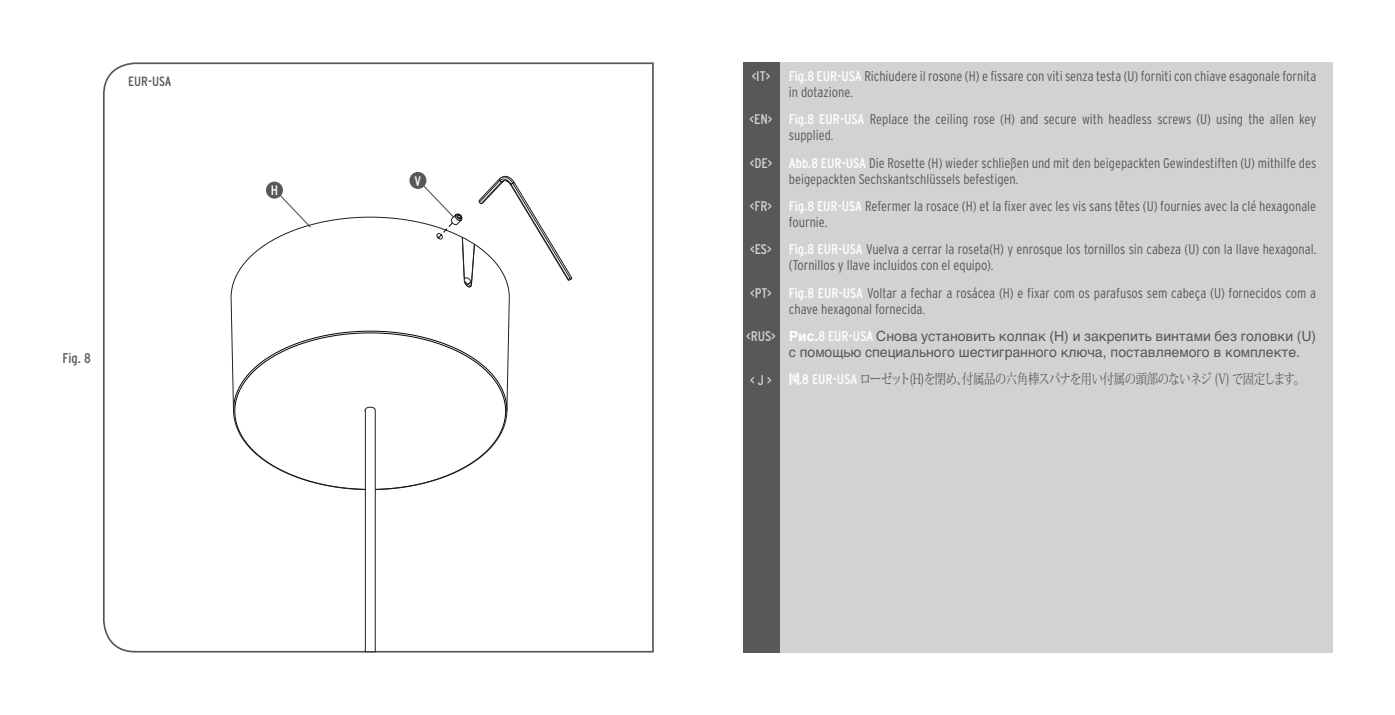
<style>
.page{position:relative;width:1395px;height:715px;background:#fff}
.page>*{position:absolute;margin:0;border:0;box-sizing:border-box;transform-origin:0 0}
.t1{font:300 condensed 14px/16px "Interstate";color:#57585a}
.t2{font:14px/16px "Helvetica";color:#57585a}
.t3{font:14px "Koz Min Pro";letter-spacing:-.035em;color:#57585a;scale:.8 1}
.t4{font:condensed 14px "Interstate";color:#57585a}
.t5{font:condensed 14px "Interstate";color:#d1d2d4}
.t6{font:condensed 13.8px "Interstate";color:#fff}
.t7{font:condensed 13.4px "Interstate";color:#57585a}
.s1{font-weight:400;color:#fff}
.s2{font-weight:400;color:#d1d2d4}
.s3{font-family:"Interstate";font-stretch:condensed;color:#d1d2d4}
.s4{font-family:"Helvetica Cyr";font-weight:700;color:#fff}
.s5{font-family:"Interstate";font-stretch:condensed;color:#fff}
.s6{font-weight:800;color:#fff}
</style>
<div class="page">
<div style="left:743px;top:62px;width:589px;height:590px;background:#d1d2d4"></div>
<div style="left:743px;top:62px;width:36px;height:590px;background:#57585a"></div>
<svg style="left:103px;top:62px;width:551px;height:591px"></svg>
<svg style="left:231px;top:299px;width:338px;height:191px"></svg>
<svg style="left:231px;top:176px;width:341px;height:123px"></svg>
<svg style="left:365px;top:406px;width:11px;height:246px"></svg>
<p class="t7" style="left:128px;top:74px;width:45px">EUR-USA</p>
<p class="t4" style="left:62px;top:350px;width:30px">Fig. 8</p>
<p class="t6" style="left:271px;top:182px;width:9px">H</p>
<p class="t6" style="left:415px;top:173px;width:8px">V</p>
<p class="t5" style="left:752px;top:68px;width:20px">&lt;IT&gt;</p>
<p class="t1" style="left:789px;top:68px;width:529px"><span class="s1">Fig.8 EUR-USA</span> Richiudere il rosone (H) e fissare con viti senza testa (U) forniti con chiave esagonale fornita in dotazione.</p>
<p class="t1" style="left:789px;top:111px;width:529px;text-indent:-39px"><span class="s2">&lt;EN&gt;</span> <span class="s1">Fig.8 EUR-USA</span> Replace the ceiling rose (H) and secure with headless screws (U) using the allen key supplied.</p>
<p class="t1" style="left:789px;top:154px;width:529px;text-indent:-39px"><span class="s2">&lt;DE&gt;</span> <span class="s1">Abb.8 EUR-USA</span> Die Rosette (H) wieder schließen und mit den beigepackten Gewindestiften (U) mithilfe des beigepackten Sechskantschlüssels befestigen.</p>
<p class="t1" style="left:789px;top:198px;width:529px;text-indent:-39px"><span class="s2">&lt;FR&gt;</span> <span class="s1">Fig.8 EUR-USA</span> Refermer la rosace (H) et la fixer avec les vis sans têtes (U) fournies avec la clé hexagonale fournie.</p>
<p class="t1" style="left:789px;top:241px;width:529px;text-indent:-39px"><span class="s2">&lt;ES&gt;</span> <span class="s1">Fig.8 EUR-USA</span> Vuelva a cerrar la roseta(H) y enrosque los tornillos sin cabeza (U) con la llave hexagonal. (Tornillos y llave incluidos con el equipo).</p>
<p class="t1" style="left:789px;top:284px;width:529px;text-indent:-39px"><span class="s2">&lt;PT&gt;</span> <span class="s1">Fig.8 EUR-USA</span> Voltar a fechar a rosácea (H) e fixar com os parafusos sem cabeça (U) fornecidos com a chave hexagonal fornecida.</p>
<p class="t2" style="left:789px;top:328px;width:529px;text-indent:-43px"><span class="s3">&lt;RUS&gt;</span> <span class="s4">Рис.</span><span class="s5">8 EUR-USA</span> Снова установить колпак (H) и закрепить винтами без головки (U) с помощью специального шестигранного ключа, поставляемого в комплекте.</p>
<p class="t3" style="left:750px;top:369px;width:695px"><span class="s3">&lt; J &gt;</span> <span class="s6">図.</span><span class="s5">8 EUR-USA</span> ローゼット(H)を閉め、付属品の六角棒スパナを用い付属の頭部のないネジ (V) で固定します。</p>
</div>
